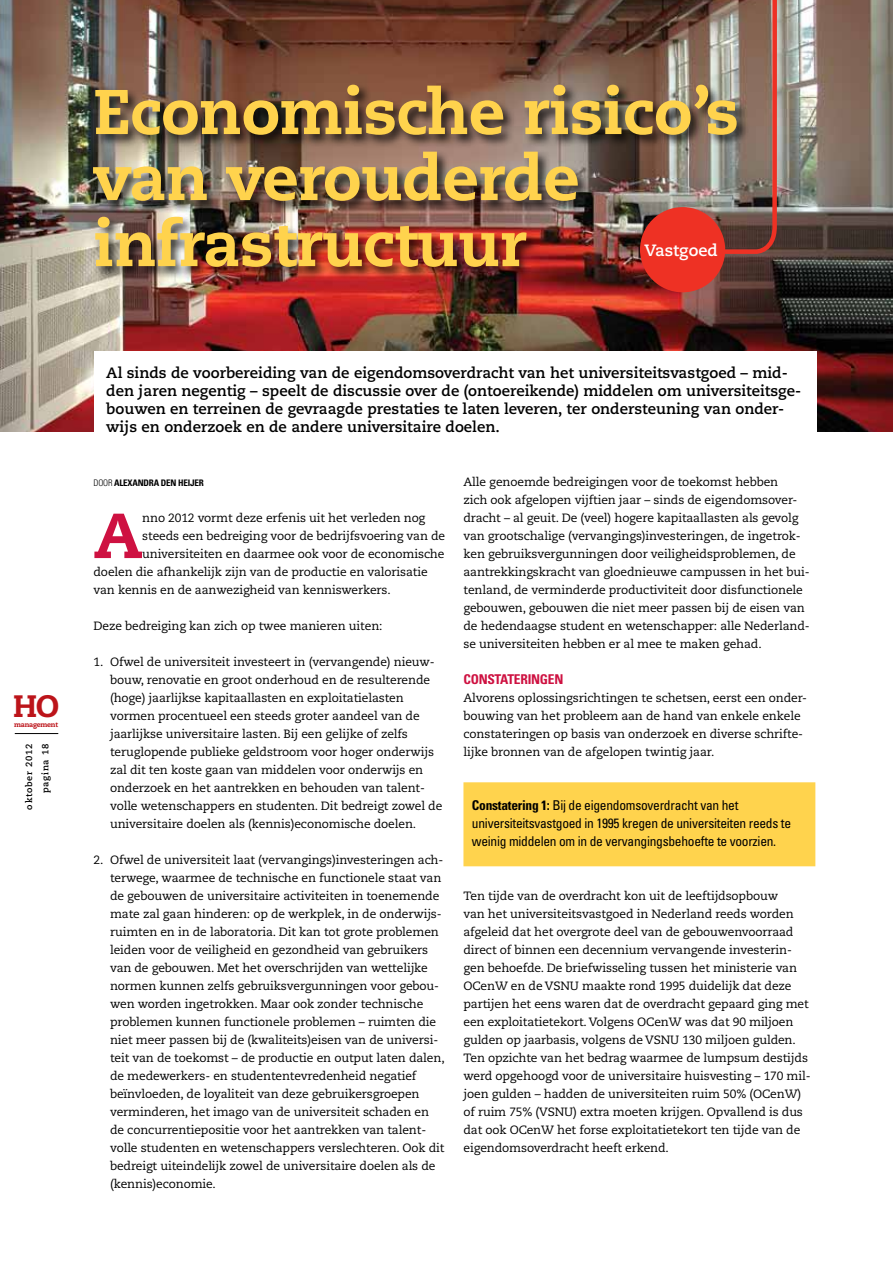
<style>
.page{position:relative;width:893px;height:1263px;background:#fff}
.page>*{position:absolute;margin:0;border:0;box-sizing:border-box;transform-origin:0 0}
.t1{font:800 63.45px "Caecilia";color:#ce1141}
.t2{font:800 63px/66px "Caecilia";letter-spacing:-.01em;color:#ffd34d}
.t3{font:800 30.9px "Caecilia";color:#bc141a}
.t4{font:700 16.35px "Caecilia";color:#fff}
.t5{font:700 15px/18px "Caecilia";color:#000}
.t6{font:condensed 13.5px/18px "Univers";letter-spacing:-.02em;color:#000}
.t7{font:700 condensed 13.5px "Univers";letter-spacing:-.02em;color:#ce1141}
.t8{font:12px/18px "Caecilia";letter-spacing:-.01em;color:#000}
.t9{font:700 condensed 9px "Univers";letter-spacing:-.02em;color:#000}
.t10{font:700 9px/16.5px "Caecilia";letter-spacing:.08em;color:#000;text-align:right}
.t11{font:800 6.9px "Caecilia";letter-spacing:-.04em;color:#bc141a}
.s1{font-style:italic}
.s2{font-weight:300}
.s3{font-weight:700}
</style>
<div class="page">
<div style="left:463px;top:782px;width:352px;height:84px;background:#ffd34d"></div>
<hr style="left:15px;top:733px;width:43px;height:1px;background:#000">
<img style="left:0;top:0;width:893px;height:432px">
<div style="left:91px;top:83px;width:660px;height:198px;background:#000;opacity:.75"></div>
<svg style="left:694px;top:0;width:85px;height:256px"></svg>
<div style="left:94px;top:352px;width:722px;height:98px;background:#fff"></div>
<div style="left:640px;top:207px;width:85px;height:85px;background:#ee3124;border-radius:50%"></div>
<h2 class="t2" style="left:94px;top:79px;width:647px">Economische risico’s van verouderde infrastructuur</h2>
<h3 class="t4" style="left:644px;top:241px;width:75px">Vastgoed</h3>
<h3 class="t3" style="left:13px;top:686px;width:48px">HO</h3>
<p class="t11" style="left:14px;top:720px;width:45px">management</p>
<p class="t10" style="left:21px;top:809px;width:67px;rotate:-90deg">oktober 2012 pagina 18</p>
<p class="t5" style="left:94px;top:364px;width:710px"><span class="s1">Prestaties in Perspectief</span> aan demissionair staatssecretaris Zijlstra. Het rapport beschrijft de presta&shy;ties van de Nederlandse universiteiten in de afgelopen ti n jaar en de ambities voor het komende decennium. Een overzicht van het rap ort.</p>
<p class="t5" style="left:106px;top:364px;width:696px">Al sinds de voorbereiding van de eigendomsoverdracht van het universiteitsvastgoed – mid&shy;den jaren negentig – speelt de discussie over de (ontoereikende) middelen om universiteitsge&shy;bouwen en terreinen de gevraagde prestaties te laten leveren, ter ondersteuning van onder&shy;wijs en onderzoek en de andere universitaire doelen.</p>
<p class="t9" style="left:94px;top:477px;width:112px"><span class="s2">DOOR</span> ALEXANDRA DEN HEIJER</p>
<h1 class="t1" style="left:94px;top:496px;width:51px">A</h1>
<p class="t8" style="left:142px;top:509px;width:285px">nno 2012 vormt deze erfenis uit het verleden nog</p>
<p class="t8" style="left:142px;top:527px;width:304px">steeds een bedreiging voor de bedrijfsvoering van de</p>
<p class="t8" style="left:142px;top:545px;width:304px">universiteiten en daarmee ook voor de economische</p>
<p class="t8" style="left:94px;top:563px;width:336px">doelen die afhankelijk zijn van de productie en valorisatie</p>
<p class="t8" style="left:94px;top:581px;width:299px">van kennis en de aanwezigheid van kenniswerkers.</p>
<p class="t8" style="left:94px;top:617px;width:290px">Deze bedreiging kan zich op twee manieren uiten:</p>
<p class="t8" style="left:110px;top:653px;width:334px;text-indent:-16px">1. Ofwel de universiteit investeert in (vervangende) nieuw&shy;bouw, renovatie en groot onderhoud en de resulterende (hoge) jaarlijkse kapitaallasten en exploitatielasten vormen procentueel een steeds groter aandeel van de jaarlijkse universitaire lasten. Bij een gelijke of zelfs teruglopende publieke geldstroom voor hoger onderwijs zal dit ten koste gaan van middelen voor onderwijs en onderzoek en het aantrekken en behouden van talent&shy;volle wetenschappers en studenten. Dit bedreigt zowel de universitaire doelen als (kennis)economische doelen.</p>
<p class="t8" style="left:110px;top:851px;width:336px;text-indent:-16px">2. Ofwel de universiteit laat (vervangings)investeringen ach&shy;terwege, waarmee de technische en functionele staat van de gebouwen de universitaire activiteiten in toenemende mate zal gaan hinderen: op de werkplek, in de onderwijs&shy;ruimten en in de laboratoria. Dit kan tot grote problemen leiden voor de veiligheid en gezondheid van gebruikers van de gebouwen. Met het overschrijden van wettelijke normen kunnen zelfs gebruiksvergunningen voor gebou&shy;wen worden ingetrokken. Maar ook zonder technische problemen kunnen functionele problemen – ruimten die niet meer passen bij de (kwaliteits)eisen van de universi&shy;teit van de toekomst – de productie en output laten dalen, de medewerkers- en studententevredenheid negatief beïnvloeden, de loyaliteit van deze gebruikersgroepen verminderen, het imago van de universiteit schaden en de concurrentiepositie voor het aantrekken van talent&shy;volle studenten en wetenschappers verslechteren. Ook dit bedreigt uiteindelijk zowel de universitaire doelen als de (kennis)economie.</p>
<p class="t8" style="left:463px;top:473px;width:348px">Alle genoemde bedreigingen voor de toekomst hebben<br>zich ook afgelopen vijftien jaar – sinds de eigendomsover&shy;dracht – al geuit. De (veel) hogere kapitaallasten als gevolg van grootschalige (vervangings)investeringen, de ingetrok&shy;ken gebruiksvergunningen door veiligheidsproblemen, de aantrekkingskracht van gloednieuwe campussen in het bui&shy;tenland, de verminderde productiviteit door disfunctionele gebouwen, gebouwen die niet meer passen bij de eisen van de hedendaagse student en wetenschapper: alle Nederland&shy;se universiteiten hebben er al mee te maken gehad.</p>
<p class="t7" style="left:463px;top:671px;width:101px">CONSTATERINGEN</p>
<p class="t8" style="left:463px;top:689px;width:345px">Alvorens oplossingsrichtingen te schetsen, eerst een onder&shy;bouwing van het probleem aan de hand van enkele enkele constateringen op basis van onderzoek en diverse schrifte&shy;lijke bronnen van de afgelopen twintig jaar.</p>
<p class="t6" style="left:472px;top:796px;width:321px"><span class="s3">CONSTATERING 1:</span> Bij de eigendomsoverdracht van het universiteitsvastgoed in 1995 kregen de universiteiten reeds te weinig middelen om in de vervangingsbehoefte te voorzien.</p>
<p class="t8" style="left:463px;top:887px;width:349px">Ten tijde van de overdracht kon uit de leeftijdsopbouw<br>van het universiteitsvastgoed in Nederland reeds worden afgeleid dat het overgrote deel van de gebouwenvoorraad direct of binnen een decennium vervangende investerin&shy;gen behoefde. De briefwisseling tussen het ministerie van OCenW en de VSNU maakte rond 1995 duidelijk dat deze partijen het eens waren dat de overdracht gepaard ging met een exploitatietekort. Volgens OCenW was dat 90 miljoen gulden op jaarbasis, volgens de VSNU 130 miljoen gulden.<br>Ten opzichte van het bedrag waarmee de lumpsum destijds werd opgehoogd voor de universitaire huisvesting – 170 mil&shy;joen gulden – hadden de universiteiten ruim 50% (OCenW) of ruim 75% (VSNU) extra moeten krijgen. Opvallend is dus dat ook OCenW het forse exploitatietekort ten tijde van de eigendomsoverdracht heeft erkend.</p>
</div>
